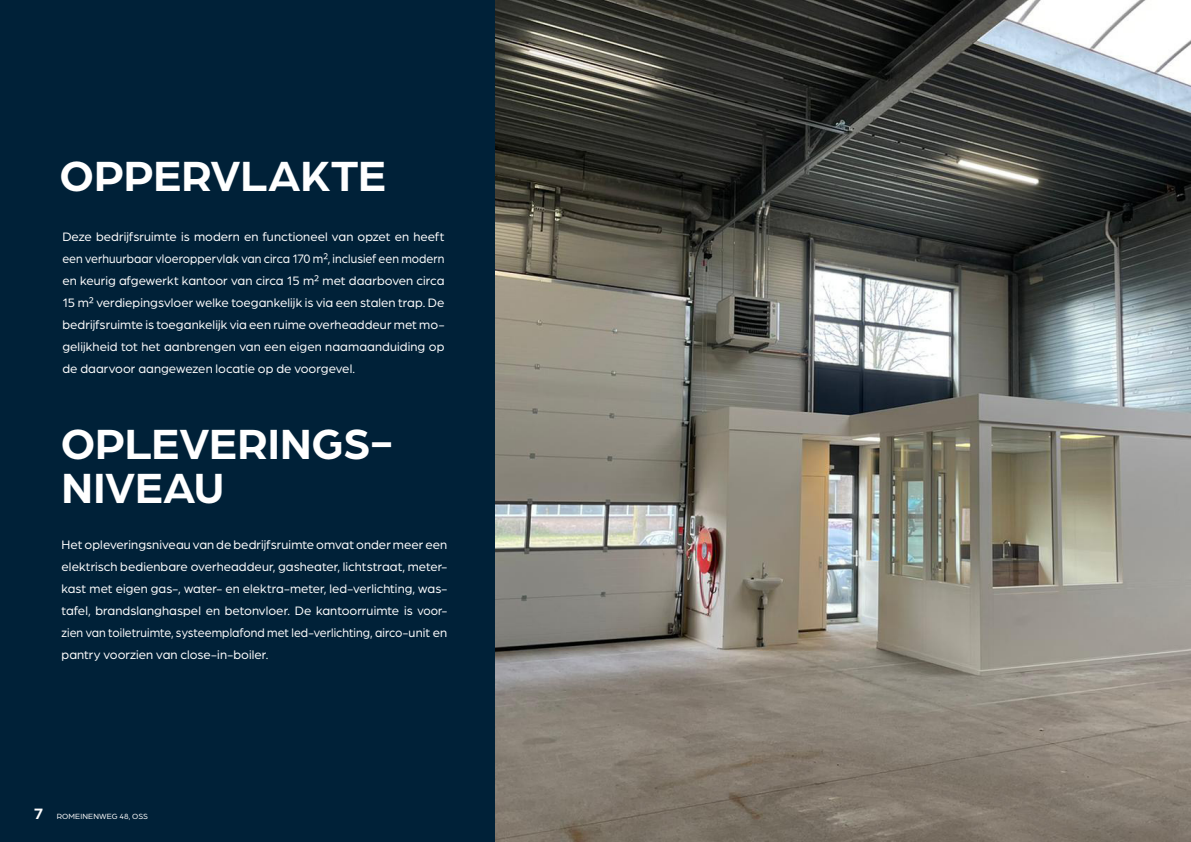
<style>
.page{position:relative;width:1191px;height:842px;background:#fff}
.page>*{position:absolute;margin:0;border:0;box-sizing:border-box;transform-origin:0 0}
.Koppen_groot_wit{font:700 45px/44px "Arboria";letter-spacing:-.005em;color:#fff}
.Broodtekst_wit{font:13px/22px "Arboria";color:#fff;text-align:justify}
.t1{font:8px "Arboria";letter-spacing:.02em;color:#fff}
.s1{font-weight:700;font-size:16px}
</style>
<div class="page">
<div style="left:0;top:0;width:497px;height:842px;background:#002138"></div>
<img style="left:495px;top:0;width:696px;height:841px">
<p class="Koppen_groot_wit" style="left:60px;top:151px;width:328px">OPPERVLAKTE</p>
<p class="Broodtekst_wit" style="left:62px;top:225px;width:383px">Deze bedrijfsruimte is modern en functioneel van opzet en heeft een verhuurbaar vloeroppervlak van circa 170 m², inclusief een modern en keurig afgewerkt kantoor van circa 15 m² met daarboven circa 15 m² verdiepingsvloer welke toegankelijk is via een stalen trap. De bedrijfsruimte is toegankelijk via een ruime overheaddeur met mo&shy;gelijkheid tot het aanbrengen van een eigen naamaanduiding op de daarvoor aangewezen locatie op de voorgevel.</p>
<p class="Koppen_groot_wit" style="left:61px;top:419px;width:333px">OPLEVERINGS-<br>NIVEAU</p>
<p class="Broodtekst_wit" style="left:62px;top:533px;width:387px">Het opleveringsniveau van de bedrijfsruimte omvat onder meer een elektrisch bedienbare overheaddeur, gasheater, lichtstraat, meter&shy;kast met eigen gas-, water- en elektra-meter, led-verlichting, was&shy;tafel, brandslanghaspel en betonvloer. De kantoorruimte is voor&shy;zien van toiletruimte, systeemplafond met led-verlichting, airco-unit en pantry voorzien van close-in-boiler.</p>
<p class="t1" style="left:34px;top:811px;width:116px"><span class="s1">7</span> ROMEINENWEG 48, OSS</p>
</div>
